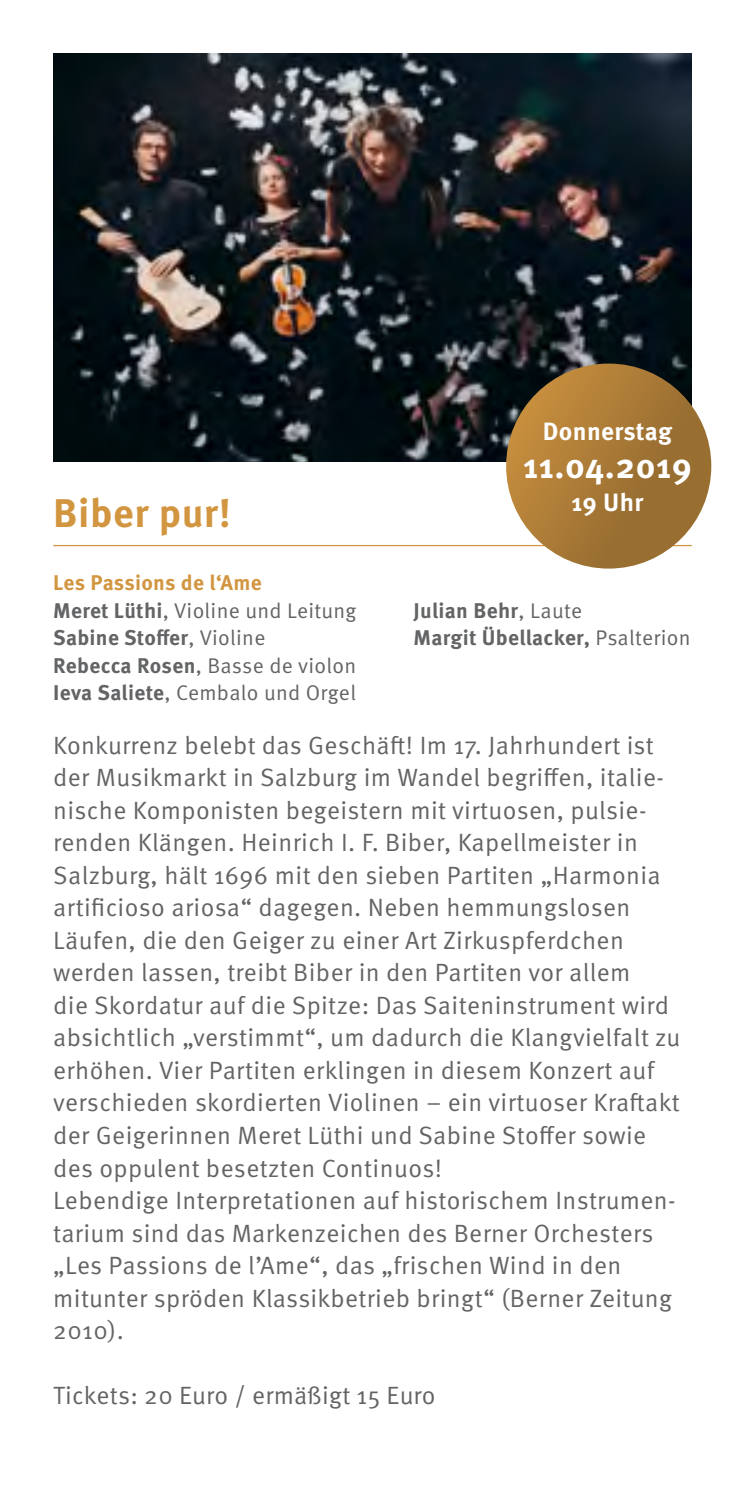
<style>
.page{position:relative;width:745px;height:1489px;background:#fff}
.page>*{position:absolute;margin:0;border:0;box-sizing:border-box;transform-origin:0 0}
.t1{font:700 40px "Meta OT";letter-spacing:.015em;color:#d29641}
.t2{font:700 35px "Meta OT";letter-spacing:.015em;color:#fff}
.t3{font:25px/32.5px "Meta OT Norm";letter-spacing:.015em;color:#636466}
.t4{font:700 25px "Meta OT";letter-spacing:.015em;color:#fff}
.t5{font:21.25px/27.5px "Meta OT Norm";letter-spacing:.015em;color:#636466}
.t6{font:700 21.25px "Meta OT";letter-spacing:.015em;color:#636466}
.t7{font:700 21.25px "Meta OT";letter-spacing:.01em;color:#d29641}
.s1{font-family:"Meta OT";font-weight:700}
.s2{font-family:"Meta OT Norm";font-weight:400}
</style>
<div class="page">
<hr style="left:53px;top:545px;width:638px;height:1px;background:#d29641">
<img style="left:53px;top:53px;width:638px;height:408px">
<svg style="left:506px;top:363px;width:204px;height:205px;background:#a87835"></svg>
<p class="t4" style="left:542px;top:416px;width:131px">Donnerstag</p>
<h2 class="t2" style="left:523px;top:443px;width:170px">11.04.2019</h2>
<p class="t4" style="left:571px;top:486px;width:74px">19 Uhr</p>
<h1 class="t1" style="left:53px;top:487px;width:179px">Biber pur!</h1>
<p class="t7" style="left:53px;top:569px;width:210px">Les Passions de l‘Ame</p>
<p class="t5" style="left:53px;top:597px;width:304px"><span class="s1">Meret Lüthi</span>, Violine und Leitung</p>
<p class="t6" style="left:413px;top:597px;width:170px">Julian Behr<span class="s2">, Laute</span></p>
<p class="t6" style="left:53px;top:624px;width:214px">Sabine Stoffer<span class="s2">, Violine</span></p>
<p class="t6" style="left:413px;top:624px;width:278px">Margit Übellacker, <span class="s2">Psalterion</span></p>
<p class="t5" style="left:53px;top:652px;width:304px"><span class="s1">Rebecca Rosen</span>, Basse de violon<br><span class="s1">Ieva Saliete</span>, Cembalo und Orgel</p>
<p class="t3" style="left:53px;top:729px;width:628px">Konkurrenz belebt das Geschäft! Im 17. Jahrhundert ist der Musikmarkt in Salzburg im Wandel begriffen, italie&shy;nische Komponisten begeistern mit virtuosen, pulsie&shy;renden Klängen. Heinrich I. F. Biber, Kapellmeister in Salzburg, hält 1696 mit den sieben Partiten „Harmonia artificioso ariosa“ dagegen. Neben hemmungslosen Läufen, die den Geiger zu einer Art Zirkuspferdchen werden lassen, treibt Biber in den Partiten vor allem<br>die Skordatur auf die Spitze: Das Saiteninstrument wird absichtlich „verstimmt“, um dadurch die Klangvielfalt zu erhöhen. Vier Partiten erklingen in diesem Konzert auf verschieden skordierten Violinen – ein virtuoser Kraftakt der Geigerinnen Meret Lüthi und Sabine Stoffer sowie des oppulent besetzten Continuos!<br>Lebendige Interpretationen auf historischem Instrumen&shy;tarium sind das Markenzeichen des Berner Orchesters „Les Passions de l’Ame“, das „frischen Wind in den mitunter spröden Klassikbetrieb bringt“ (Berner Zeitung 2010).</p>
<p class="t3" style="left:53px;top:1379px;width:383px">Tickets: 20 Euro / ermäßigt 15 Euro</p>
</div>
